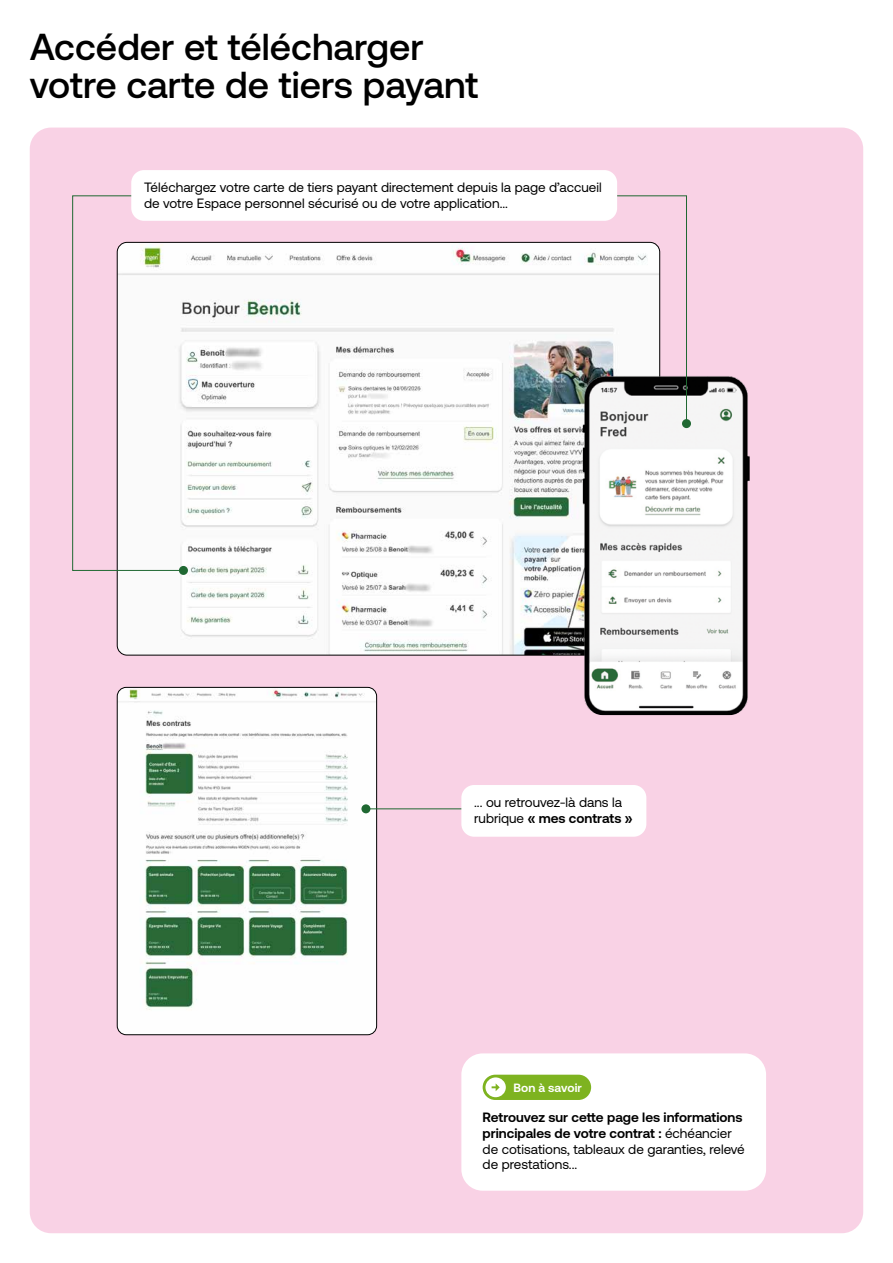
<style>
.page{position:relative;width:893px;height:1263px;background:#fff}
.page>*{position:absolute;margin:0;border:0;box-sizing:border-box;transform-origin:0 0}
.t1{font:500 37.5px/37.5px "Aeonik MGEN";color:#000}
.t2{font:13.5px/15.8px "Aeonik MGEN";color:#000}
.t3{font:700 12px "Aeonik MGEN";color:#fff}
.s1{font-weight:700}
</style>
<div class="page">
<div style="left:30px;top:128px;width:833px;height:1105px;background:#f9d2e5;border-radius:21px"></div>
<img style="left:117px;top:687px;width:260px;height:348px">
<div style="left:117px;top:687px;width:260px;height:348px;border:1px solid #000;border-radius:9px"></div>
<hr style="left:366px;top:808px;width:108px;height:1px;background:#206832">
<div style="left:361px;top:804px;width:9px;height:9px;background:#206832;border-radius:50%"></div>
<div style="left:461px;top:785px;width:185px;height:52px;background:#fff;border-radius:13px"></div>
<img style="left:117px;top:244px;width:466px;height:411px">
<img style="left:583px;top:376px;width:167px;height:339px">
<svg style="left:497px;top:195px;width:190px;height:229px"></svg>
<div style="left:682px;top:419px;width:9px;height:9px;background:#206832;border-radius:50%"></div>
<svg style="left:72px;top:195px;width:173px;height:376px"></svg>
<div style="left:179px;top:566px;width:9px;height:9px;background:#206832;border-radius:50%"></div>
<div style="left:131px;top:170px;width:486px;height:51px;background:#fff;border-radius:13px"></div>
<div style="left:461px;top:1053px;width:305px;height:138px;background:#fff;border-radius:21px"></div>
<div style="left:483px;top:1075px;width:108px;height:25px;background:#7eb320;border-radius:13px"></div>
<svg style="left:485px;top:1077px;width:21px;height:20px"></svg>
<h1 class="t1" style="left:30px;top:28px;width:450px">Accéder et télécharger votre carte de tiers payant</h1>
<p class="t2" style="left:144px;top:180px;width:459px">Téléchargez votre carte de tiers payant directement depuis la page d’accueil de votre Espace personnel sécurisé ou de votre application...</p>
<p class="t2" style="left:474px;top:795px;width:160px">... ou retrouvez-là dans la rubrique <span class="s1">« mes contrats »</span></p>
<p class="t3" style="left:514px;top:1080px;width:70px">Bon à savoir</p>
<p class="t2" style="left:483px;top:1110px;width:264px"><span class="s1">Retrouvez sur cette page les informations principales de votre contrat :</span> échéancier de cotisations, tableaux de garanties, relevé de prestations...</p>
</div>
